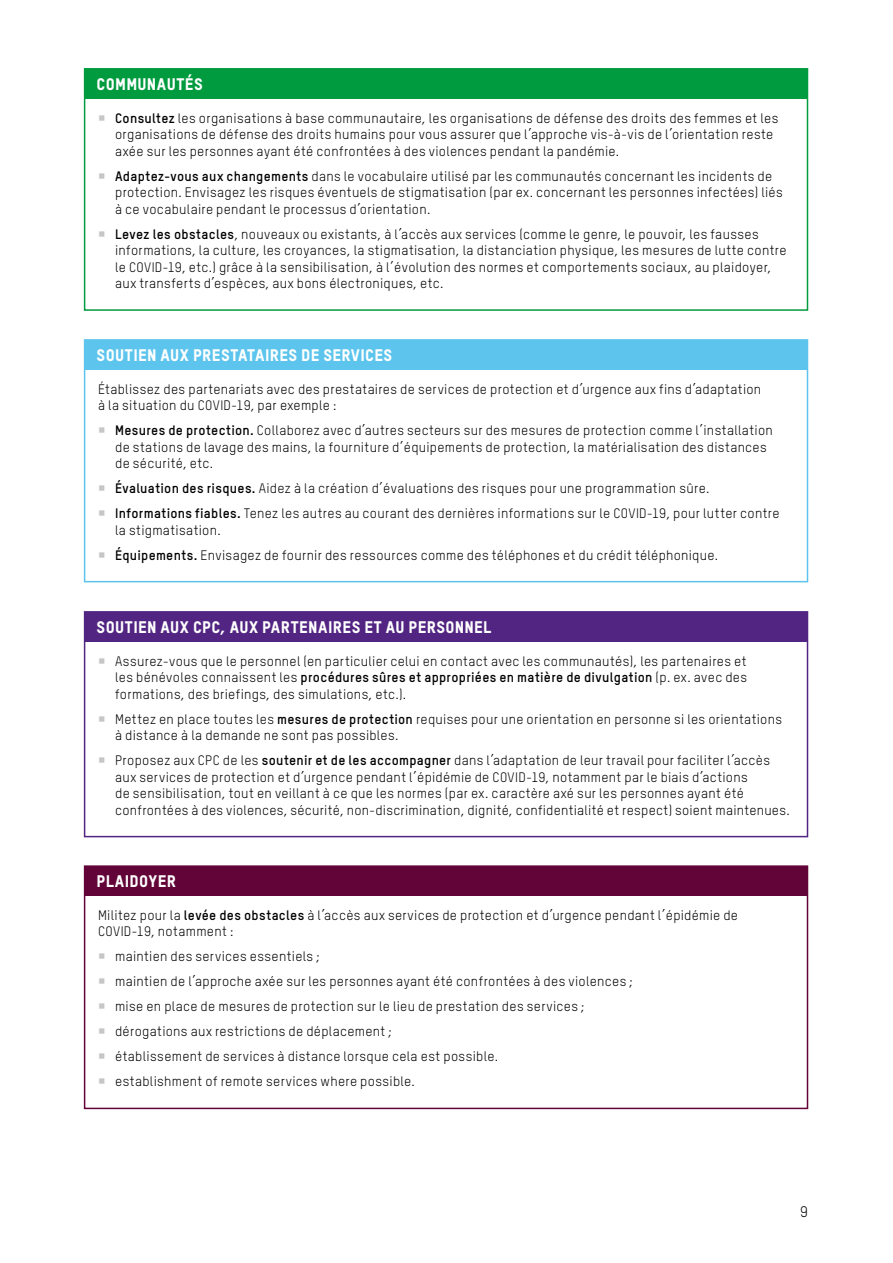
<style>
.page{position:relative;width:893px;height:1263px;background:#fff}
.page>*{position:absolute;margin:0;border:0;box-sizing:border-box;transform-origin:0 0}
.t1{font:16.5px "Oxfam TSTARPRO Headline";letter-spacing:.02em;color:#fff}
.t2{font:15px "Oxfam TSTARPRO";color:#000}
.t3{font:13.5px/16.5px "Oxfam TSTARPRO";letter-spacing:.02em;color:#000}
.s1{font-weight:700}
</style>
<div class="page">
<div style="left:84px;top:865px;width:724px;height:244px;border:2px solid #620438"></div>
<div style="left:84px;top:866px;width:723px;height:30px;background:#620438"></div>
<div style="left:84px;top:68px;width:724px;height:243px;border:2px solid #009b3e"></div>
<div style="left:84px;top:69px;width:723px;height:30px;background:#009b3e"></div>
<div style="left:84px;top:339px;width:724px;height:243px;border:2px solid #5dc5ed"></div>
<div style="left:84px;top:340px;width:723px;height:30px;background:#5dc5ed"></div>
<div style="left:84px;top:611px;width:724px;height:226px;border:2px solid #522583"></div>
<div style="left:84px;top:612px;width:723px;height:30px;background:#522583"></div>
<p class="t1" style="left:97px;top:74px;width:108px">COMMUNAUTÉS</p>
<p class="t3" style="left:115px;top:109px;width:665px"><span class="s1">Consultez</span> les organisations à base communautaire, les organisations de défense des droits des femmes et les organisations de défense des droits humains pour vous assurer que l’approche vis-à-vis de l’orientation reste axée sur les personnes ayant été confrontées à des violences pendant la pandémie.</p>
<p class="t3" style="left:115px;top:167px;width:669px"><span class="s1">Adaptez-vous aux changements</span> dans le vocabulaire utilisé par les communautés concernant les incidents de protection. Envisagez les risques éventuels de stigmatisation (par ex. concernant les personnes infectées) liés à ce vocabulaire pendant le processus d’orientation.</p>
<p class="t3" style="left:115px;top:225px;width:673px"><span class="s1">Levez les obstacles</span>, nouveaux ou existants, à l’accès aux services (comme le genre, le pouvoir, les fausses informations, la culture, les croyances, la stigmatisation, la distanciation physique, les mesures de lutte contre le COVID-19, etc.) grâce à la sensibilisation, à l’évolution des normes et comportements sociaux, au plaidoyer, aux transferts d’espèces, aux bons électroniques, etc.</p>
<p class="t1" style="left:97px;top:345px;width:297px">SOUTIEN AUX PRESTATAIRES DE SERVICES</p>
<p class="t3" style="left:98px;top:380px;width:665px">Établissez des partenariats avec des prestataires de services de protection et d’urgence aux fins d’adaptation à la situation du COVID-19, par exemple :</p>
<p class="t3" style="left:115px;top:422px;width:659px"><span class="s1">Mesures de protection.</span> Collaborez avec d’autres secteurs sur des mesures de protection comme l’installation de stations de lavage des mains, la fourniture d’équipements de protection, la matérialisation des distances de sécurité, etc.</p>
<p class="t3" style="left:115px;top:476px;width:666px;line-height:25px"><span class="s1">Évaluation des risques.</span> Aidez à la création d’évaluations des risques pour une programmation sûre.<br><span class="s1">Informations fiables.</span> Tenez les autres au courant des dernières informations sur le COVID-19, pour lutter contre</p>
<p class="t3" style="left:115px;top:517px;width:604px;line-height:25px">la stigmatisation.<br><span class="s1">Équipements.</span> Envisagez de fournir des ressources comme des téléphones et du crédit téléphonique.</p>
<p class="t1" style="left:97px;top:617px;width:396px">SOUTIEN AUX CPC, AUX PARTENAIRES ET AU PERSONNEL</p>
<p class="t3" style="left:115px;top:652px;width:633px;text-align:justify">Assurez-vous que le personnel (en particulier celui en contact avec les communautés), les partenaires et les bénévoles connaissent les <span class="s1">procédures sûres et appropriées en matière de divulgation</span> (p. ex. avec des formations, des briefings, des simulations, etc.).</p>
<p class="t3" style="left:115px;top:710px;width:668px">Mettez en place toutes les <span class="s1">mesures de protection</span> requises pour une orientation en personne si les orientations à distance à la demande ne sont pas possibles.</p>
<p class="t3" style="left:115px;top:752px;width:676px">Proposez aux CPC de les <span class="s1">soutenir et de les accompagner</span> dans l’adaptation de leur travail pour faciliter l’accès aux services de protection et d’urgence pendant l’épidémie de COVID-19, notamment par le biais d’actions<br>de sensibilisation, tout en veillant à ce que les normes (par ex. caractère axé sur les personnes ayant été confrontées à des violences, sécurité, non-discrimination, dignité, confidentialité et respect) soient maintenues.</p>
<p class="t1" style="left:97px;top:871px;width:81px">PLAIDOYER</p>
<p class="t3" style="left:98px;top:907px;width:641px">Militez pour la <span class="s1">levée des obstacles</span> à l’accès aux services de protection et d’urgence pendant l’épidémie de<br>COVID-19, notamment :</p>
<p class="t3" style="left:115px;top:944px;width:519px;line-height:25px">maintien des services essentiels ;<br>maintien de l’approche axée sur les personnes ayant été confrontées à des violences ; mise en place de mesures de protection sur le lieu de prestation des services ; dérogations aux restrictions de déplacement ;<br>établissement de services à distance lorsque cela est possible.<br>establishment of remote services where possible.</p>
<p class="t2" style="left:800px;top:1203px;width:9px">9</p>
</div>
